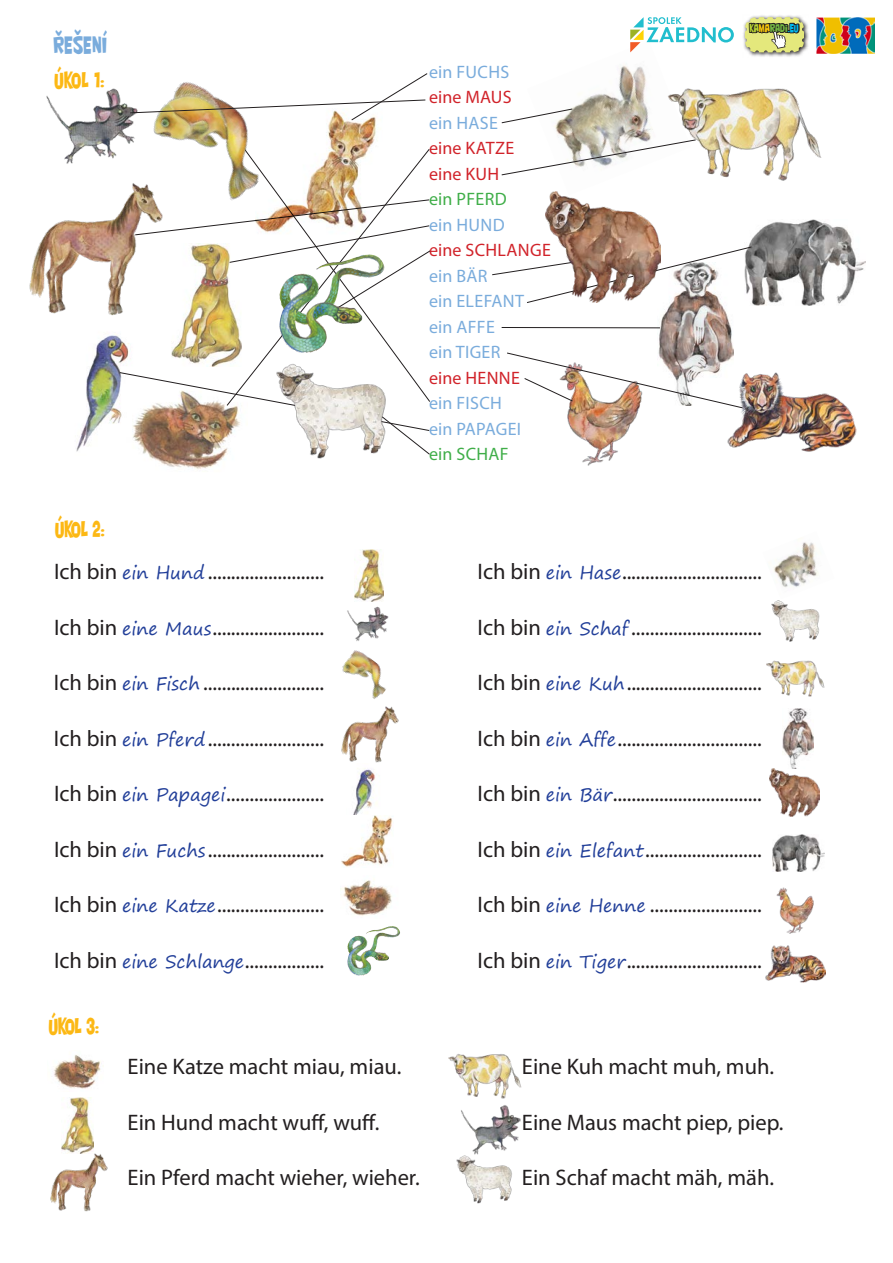
<style>
.page{position:relative;width:893px;height:1263px;background:#fff}
.page>*{position:absolute;margin:0;border:0;box-sizing:border-box;transform-origin:0 0}
.t1{font:22.5px "Myriad Pro";color:#231f20}
.t2{font:22.5px "Nightclub BTN Cn";letter-spacing:-.025em;color:#fcb814;scale:.9 1}
.t3{font:22.5px "Nightclub BTN Cn";color:#7aacdc;scale:.9 1}
.t4{font:18px/25.5px "Myriad Pro";letter-spacing:.02em;color:#7aacdc}
.t5{font:18px/25.5px "Myriad Pro";letter-spacing:.01em;color:#d1232a}
.t6{font:18px "Myriad Pro";letter-spacing:.02em;color:#40ae49}
.t7{font:11.1px "Nightclub BTN Cn";letter-spacing:-.01em;color:#73b743;scale:.9 1}
.s1{color:#b8d432}
.s2{color:#feca0a}
.s3{color:#00baf1}
.s4{font-family:"Segoe Print";font-size:18px;color:#223f99}
</style>
<div class="page">
<img style="left:172px;top:310px;width:54px;height:57px">
<img style="left:354px;top:550px;width:29px;height:51px">
<img style="left:62px;top:1097px;width:31px;height:54px">
<svg style="left:157px;top:379px;width:273px;height:76px"></svg>
<svg style="left:240px;top:149px;width:190px;height:254px"></svg>
<svg style="left:174px;top:199px;width:257px;height:111px"></svg>
<img style="left:149px;top:381px;width:99px;height:88px">
<img style="left:76px;top:335px;width:81px;height:121px">
<img style="left:554px;top:52px;width:99px;height:87px">
<img style="left:29px;top:183px;width:145px;height:135px">
<img style="left:668px;top:88px;width:154px;height:93px">
<img style="left:567px;top:409px;width:72px;height:57px">
<img style="left:658px;top:303px;width:75px;height:49px">
<img style="left:748px;top:219px;width:118px;height:87px">
<img style="left:46px;top:88px;width:89px;height:76px">
<img style="left:143px;top:121px;width:112px;height:86px">
<img style="left:281px;top:254px;width:98px;height:59px">
<img style="left:353px;top:768px;width:24px;height:47px">
<img style="left:341px;top:706px;width:58px;height:57px">
<img style="left:341px;top:815px;width:52px;height:52px">
<img style="left:347px;top:606px;width:42px;height:35px">
<img style="left:341px;top:880px;width:51px;height:36px">
<img style="left:342px;top:650px;width:44px;height:49px">
<img style="left:347px;top:926px;width:50px;height:29px">
<img style="left:773px;top:542px;width:45px;height:46px">
<img style="left:767px;top:661px;width:58px;height:35px">
<img style="left:776px;top:887px;width:38px;height:47px">
<img style="left:782px;top:708px;width:31px;height:60px">
<img style="left:772px;top:834px;width:52px;height:37px">
<img style="left:275px;top:361px;width:114px;height:98px">
<img style="left:771px;top:600px;width:49px;height:42px">
<img style="left:50px;top:1151px;width:58px;height:61px">
<img style="left:449px;top:1054px;width:73px;height:44px">
<img style="left:461px;top:1105px;width:60px;height:49px">
<img style="left:54px;top:1055px;width:50px;height:34px">
<img style="left:456px;top:1154px;width:56px;height:50px">
<svg style="left:129px;top:73px;width:299px;height:48px"></svg>
<svg style="left:501px;top:108px;width:72px;height:16px"></svg>
<svg style="left:501px;top:139px;width:195px;height:37px"></svg>
<img style="left:507px;top:352px;width:227px;height:57px">
<hr style="left:502px;top:327px;width:158px;height:1px;background:#231f20">
<svg style="left:492px;top:246px;width:260px;height:57px"></svg>
<img style="left:816px;top:17px;width:58px;height:36px">
<svg style="left:743px;top:15px;width:66px;height:42px"></svg>
<svg style="left:745px;top:17px;width:59px;height:35px;background:#adae6f"></svg>
<svg style="left:630px;top:17px;width:104px;height:35px"></svg>
<img style="left:546px;top:191px;width:115px;height:112px">
<img style="left:728px;top:372px;width:129px;height:80px">
<img style="left:770px;top:768px;width:49px;height:49px">
<img style="left:766px;top:945px;width:60px;height:38px">
<img style="left:255px;top:109px;width:127px;height:126px">
<p class="t3" style="left:53px;top:29px;width:61px">ŘEŠENÍ</p>
<p class="t2" style="left:54px;top:64px;width:58px">ÚKOL 1:</p>
<p class="t4" style="left:429px;top:58px;width:82px">ein FUCHS</p>
<p class="t5" style="left:429px;top:84px;width:84px">eine MAUS</p>
<p class="t4" style="left:429px;top:109px;width:70px">ein HASE</p>
<p class="t5" style="left:429px;top:135px;width:86px">eine KATZE eine KUH</p>
<p class="t6" style="left:429px;top:188px;width:79px">ein PFERD</p>
<p class="t4" style="left:429px;top:212px;width:77px">ein HUND</p>
<p class="t5" style="left:429px;top:237px;width:123px">eine SCHLANGE</p>
<p class="t4" style="left:429px;top:263px;width:96px">ein BÄR<br>ein ELEFANT ein AFFE<br>ein TIGER</p>
<p class="t5" style="left:429px;top:365px;width:92px">eine HENNE</p>
<p class="t4" style="left:429px;top:390px;width:94px">ein FISCH ein PAPAGEI</p>
<p class="t6" style="left:429px;top:443px;width:81px">ein SCHAF</p>
<p class="t7" style="left:749px;top:20px;width:56px"><span class="s1">KA</span><span class="s2">MA</span>RADI<span class="s3">.EU</span></p>
<p class="t2" style="left:55px;top:513px;width:57px">ÚKOL 2:</p>
<p class="t1" style="left:54px;top:558px;width:272px">Ich bin <span class="s4">ein Hund</span>.........................</p>
<p class="t1" style="left:54px;top:613px;width:272px">Ich bin <span class="s4">eine Maus</span>........................</p>
<p class="t1" style="left:54px;top:669px;width:272px">Ich bin <span class="s4">ein Fisch</span> ..........................</p>
<p class="t1" style="left:54px;top:724px;width:272px">Ich bin <span class="s4">ein Pferd</span>.........................</p>
<p class="t1" style="left:54px;top:780px;width:272px">Ich bin <span class="s4">ein Papagei</span>.....................</p>
<p class="t1" style="left:54px;top:835px;width:272px">Ich bin <span class="s4">ein Fuchs</span> .........................</p>
<p class="t1" style="left:54px;top:891px;width:272px">Ich bin <span class="s4">eine Katze</span>.......................</p>
<p class="t1" style="left:54px;top:946px;width:272px">Ich bin <span class="s4">eine Schlange</span>.................</p>
<p class="t2" style="left:49px;top:1010px;width:58px">ÚKOL 3:</p>
<p class="t1" style="left:128px;top:1052px;width:275px">Eine Katze macht miau, miau.</p>
<p class="t1" style="left:128px;top:1108px;width:253px">Ein Hund macht wuff, wuff.</p>
<p class="t1" style="left:128px;top:1163px;width:294px">Ein Pferd macht wieher, wieher.</p>
<p class="t1" style="left:478px;top:558px;width:286px">Ich bin <span class="s4">ein Hase</span>..............................</p>
<p class="t1" style="left:478px;top:613px;width:286px">Ich bin <span class="s4">ein Schaf</span>............................</p>
<p class="t1" style="left:478px;top:669px;width:286px">Ich bin <span class="s4">eine Kuh</span>.............................</p>
<p class="t1" style="left:478px;top:724px;width:286px">Ich bin <span class="s4">ein Affe</span>...............................</p>
<p class="t1" style="left:478px;top:780px;width:286px">Ich bin <span class="s4">ein Bär</span>................................</p>
<p class="t1" style="left:478px;top:835px;width:286px">Ich bin <span class="s4">ein Elefant</span>.........................</p>
<p class="t1" style="left:478px;top:891px;width:286px">Ich bin <span class="s4">eine Henne</span> ........................</p>
<p class="t1" style="left:478px;top:946px;width:286px">Ich bin <span class="s4">ein Tiger</span>.............................</p>
<p class="t1" style="left:522px;top:1052px;width:254px">Eine Kuh macht muh, muh.</p>
<p class="t1" style="left:522px;top:1108px;width:263px">Eine Maus macht piep, piep.</p>
<p class="t1" style="left:522px;top:1163px;width:254px">Ein Schaf macht mäh, mäh.</p>
</div>
